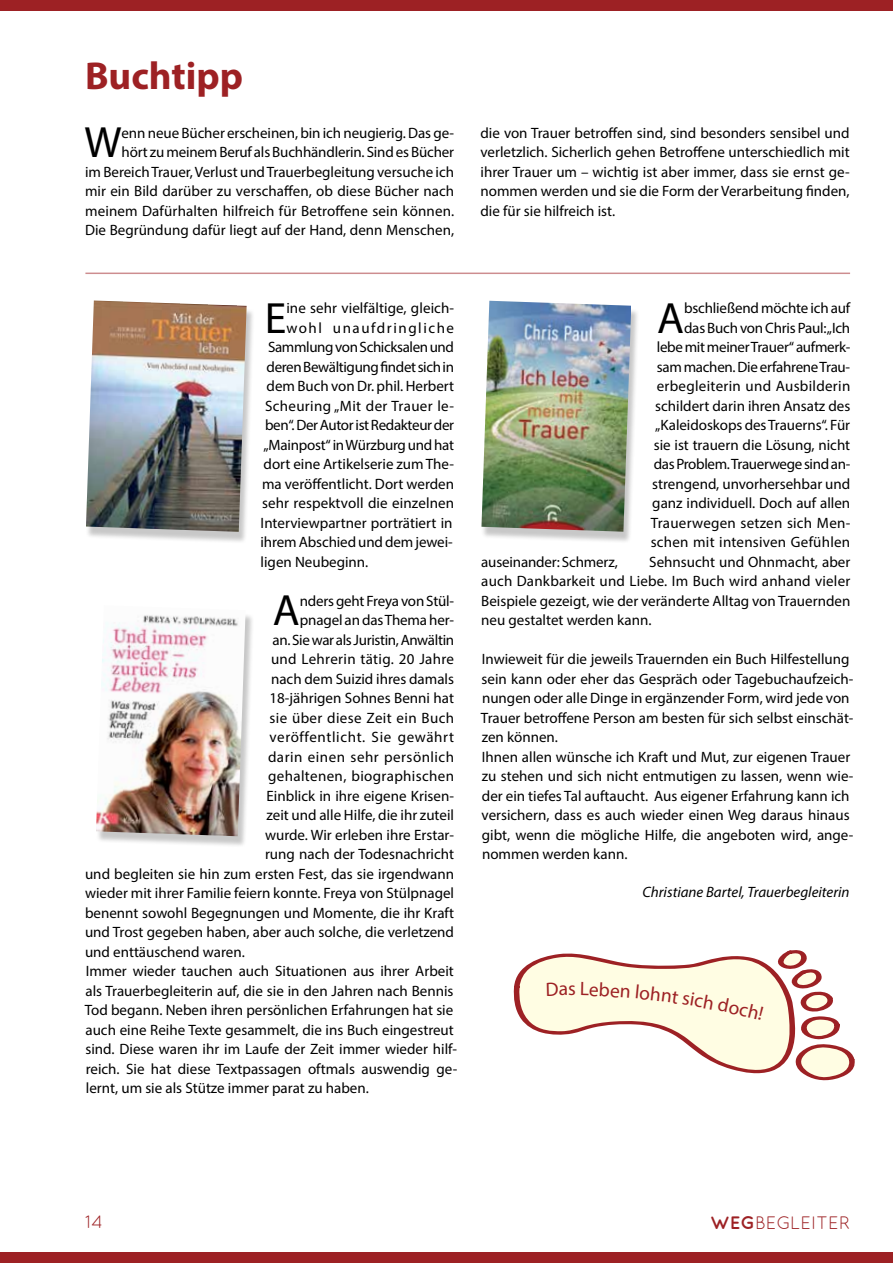
<style>
.page{position:relative;width:893px;height:1263px;background:#fff}
.page>*{position:absolute;margin:0;border:0;box-sizing:border-box;transform-origin:0 0}
.t1{font:43.95px "Myriad Pro";color:#000}
.t2{font:700 39px "Myriad Pro";color:#9d2124}
.t3{font:19.5px "Myriad Pro";color:#9d2124}
.t4{font:18px "Quicksand";color:#9d2124}
.t5{font:15px/19.5px "Myriad Pro";color:#000;text-align:right}
.t6{font:15px "Myriad Pro";letter-spacing:-.02em;color:#000}
.t7{font:15px "Myriad Pro";letter-spacing:-.025em;color:#000}
.t8{font:15px "Myriad Pro";letter-spacing:.02em;color:#000}
.t9{font:15px "Myriad Pro";letter-spacing:.025em;color:#000}
.t10{font:italic 15px "Myriad Pro";color:#000}
.t11{font:15px "Myriad Pro";letter-spacing:.04em;color:#000}
.t12{font:15px "Myriad Pro";letter-spacing:.03em;color:#000}
.t13{font:15px "Myriad Pro";letter-spacing:.105em;color:#000}
.s1{font-weight:700}
</style>
<div class="page">
<div style="left:0;top:1252px;width:893px;height:11px;background:#9d2124"></div>
<div style="left:0;top:0;width:893px;height:11px;background:#9d2124"></div>
<div style="left:85px;top:304px;width:170px;height:240px;background:#000;opacity:.22"></div>
<img style="left:86px;top:300px;width:161px;height:232px">
<div style="left:96px;top:608px;width:158px;height:240px;background:#000;opacity:.22"></div>
<img style="left:96px;top:608px;width:150px;height:228px">
<div style="left:481px;top:304px;width:159px;height:239px;background:#000;opacity:.22"></div>
<img style="left:481px;top:301px;width:150px;height:231px">
<hr style="left:85px;top:273px;width:765px;height:1px;background:#9d2124">
<svg style="left:513px;top:950px;width:342px;height:131px"></svg>
<h2 class="t2" style="left:85px;top:50px;width:160px">Buchtipp</h2>
<p class="t5" style="left:85px;top:123px;width:371px">enn neue Bücher erscheinen, bin ich neugierig. Das ge-<br>hört zu meinem Beruf als Buchhändlerin. Sind es Bücher<br>im Bereich Trauer, Verlust und Trauerbegleitung versuche ich mir ein Bild darüber zu verschaffen, ob diese Bücher nach meinem Dafürhalten hilfreich für Betroffene sein können.<br>Die Begründung dafür liegt auf der Hand, denn Menschen,</p>
<p class="t5" style="left:480px;top:123px;width:371px;text-align:justify">die von Trauer betroffen sind, sind besonders sensibel und verletzlich. Sicherlich gehen Betroffene unterschiedlich mit ihrer Trauer um – wichtig ist aber immer, dass sie ernst ge&shy;nommen werden und sie die Form der Verarbeitung finden, die für sie hilfreich ist.</p>
<h1 class="t1" style="left:84px;top:115px;width:39px">W</h1>
<h1 class="t1" style="left:265px;top:291px;width:23px">E</h1>
<p class="t5" style="left:286px;top:298px;width:169px">ine sehr vielfältige, gleich-</p>
<p class="t13" style="left:286px;top:318px;width:169px">wohl unaufdringliche</p>
<p class="t7" style="left:268px;top:338px;width:187px">Sammlung von Schicksalen und</p>
<p class="t7" style="left:267px;top:357px;width:189px">deren Bewältigung findet sich in</p>
<p class="t5" style="left:267px;top:376px;width:189px">dem Buch von Dr. phil. Herbert</p>
<p class="t8" style="left:265px;top:396px;width:191px">Scheuring „Mit der Trauer le-</p>
<p class="t6" style="left:265px;top:416px;width:191px">ben“. Der Autor ist Redakteur der</p>
<p class="t6" style="left:264px;top:435px;width:192px">„Mainpost“ in Würzburg und hat</p>
<p class="t5" style="left:264px;top:454px;width:192px">dort eine Artikelserie zum The-</p>
<p class="t5" style="left:262px;top:474px;width:193px">ma veröffentlicht. Dort werden</p>
<p class="t5" style="left:262px;top:493px;width:194px">sehr respektvoll die einzelnen</p>
<p class="t5" style="left:261px;top:513px;width:193px">Interviewpartner porträtiert in</p>
<p class="t5" style="left:261px;top:532px;width:194px">ihrem Abschied und dem jewei-</p>
<p class="t5" style="left:261px;top:552px;width:109px">ligen Neubeginn.</p>
<h1 class="t1" style="left:273px;top:583px;width:28px">A</h1>
<p class="t5" style="left:300px;top:591px;width:156px">nders geht Freya von Stül-</p>
<p class="t5" style="left:300px;top:610px;width:156px">pnagel an das Thema her-</p>
<p class="t6" style="left:273px;top:630px;width:183px">an. Sie war als Juristin, Anwältin</p>
<p class="t8" style="left:271px;top:650px;width:185px">und Lehrerin tätig. 20 Jahre</p>
<p class="t5" style="left:271px;top:669px;width:184px">nach dem Suizid ihres damals</p>
<p class="t5" style="left:270px;top:688px;width:186px">18-jährigen Sohnes Benni hat</p>
<p class="t9" style="left:270px;top:708px;width:186px">sie über diese Zeit ein Buch</p>
<p class="t11" style="left:270px;top:728px;width:186px">veröffentlicht. Sie gewährt</p>
<p class="t12" style="left:268px;top:747px;width:188px">darin einen sehr persönlich</p>
<p class="t9" style="left:268px;top:767px;width:188px">gehaltenen, biographischen</p>
<p class="t5" style="left:267px;top:786px;width:189px">Einblick in ihre eigene Krisen-</p>
<p class="t5" style="left:267px;top:805px;width:189px">zeit und alle Hilfe, die ihr zuteil</p>
<p class="t5" style="left:265px;top:825px;width:190px">wurde. Wir erleben ihre Erstar-</p>
<p class="t5" style="left:265px;top:844px;width:191px">rung nach der Todesnachricht</p>
<p class="t5" style="left:85px;top:864px;width:371px">und begleiten sie hin zum ersten Fest, das sie irgendwann</p>
<p class="t5" style="left:85px;top:883px;width:371px">wieder mit ihrer Familie feiern konnte. Freya von Stülpnagel</p>
<p class="t5" style="left:85px;top:903px;width:371px">benennt sowohl Begegnungen und Momente, die ihr Kraft</p>
<p class="t5" style="left:85px;top:922px;width:371px">und Trost gegeben haben, aber auch solche, die verletzend</p>
<p class="t5" style="left:85px;top:942px;width:161px">und enttäuschend waren.</p>
<p class="t5" style="left:86px;top:961px;width:370px">Immer wieder tauchen auch Situationen aus ihrer Arbeit</p>
<p class="t5" style="left:85px;top:981px;width:370px">als Trauerbegleiterin auf, die sie in den Jahren nach Bennis</p>
<p class="t5" style="left:85px;top:1000px;width:370px">Tod begann. Neben ihren persönlichen Erfahrungen hat sie</p>
<p class="t5" style="left:85px;top:1020px;width:370px">auch eine Reihe Texte gesammelt, die ins Buch eingestreut</p>
<p class="t5" style="left:85px;top:1039px;width:373px">sind. Diese waren ihr im Laufe der Zeit immer wieder hilf-</p>
<p class="t5" style="left:86px;top:1059px;width:373px">reich. Sie hat diese Textpassagen oftmals auswendig ge-</p>
<p class="t5" style="left:86px;top:1078px;width:284px">lernt, um sie als Stütze immer parat zu haben.</p>
<p class="t5" style="left:651px;top:298px;width:201px">bschließend möchte ich auf<br>das Buch von Chris Paul: „Ich<br>lebe mit meiner Trauer“ aufmerk&shy;sam machen. Die erfahrene Trau&shy;erbegleiterin und Ausbilderin schildert darin ihren Ansatz des „Kaleidoskops des Trauerns“. Für sie ist trauern die Lösung, nicht das Problem. Trauerwege sind an&shy;strengend, unvorhersehbar und ganz individuell. Doch auf allen<br>Trauerwegen setzen sich Men&shy;schen mit intensiven Gefühlen</p>
<h1 class="t1" style="left:657px;top:291px;width:28px">A</h1>
<p class="t5" style="left:481px;top:552px;width:371px;text-align:justify;text-indent:168px">Sehnsucht und Ohnmacht, aber auch Dankbarkeit und Liebe. Im Buch wird anhand vieler Beispiele gezeigt, wie der veränderte Alltag von Trauernden neu gestaltet werden kann.</p>
<p class="t5" style="left:481px;top:649px;width:374px;text-align:left">Inwieweit für die jeweils Trauernden ein Buch Hilfestellung sein kann oder eher das Gespräch oder Tagebuchaufzeich&shy;nungen oder alle Dinge in ergänzender Form, wird jede von Trauer betroffene Person am besten für sich selbst einschät&shy;zen können.<br>Ihnen allen wünsche ich Kraft und Mut, zur eigenen Trauer zu stehen und sich nicht entmutigen zu lassen, wenn wie&shy;der ein tiefes Tal auftaucht. Aus eigener Erfahrung kann ich versichern, dass es auch wieder einen Weg daraus hinaus gibt, wenn die mögliche Hilfe, die angeboten wird, ange&shy;nommen werden kann.</p>
<p class="t10" style="left:642px;top:882px;width:208px">Christiane Bartel, Trauerbegleiterin</p>
<p class="t5" style="left:481px;top:552px;width:138px">auseinander: Schmerz,</p>
<h3 class="t3" style="left:559px;top:977px;width:19px">as</h3>
<p class="t4" style="left:85px;top:1212px;width:19px">14</p>
<p class="t4" style="left:710px;top:1212px;width:142px"><span class="s1">WEG</span>BEGLEITER</p>
</div>
